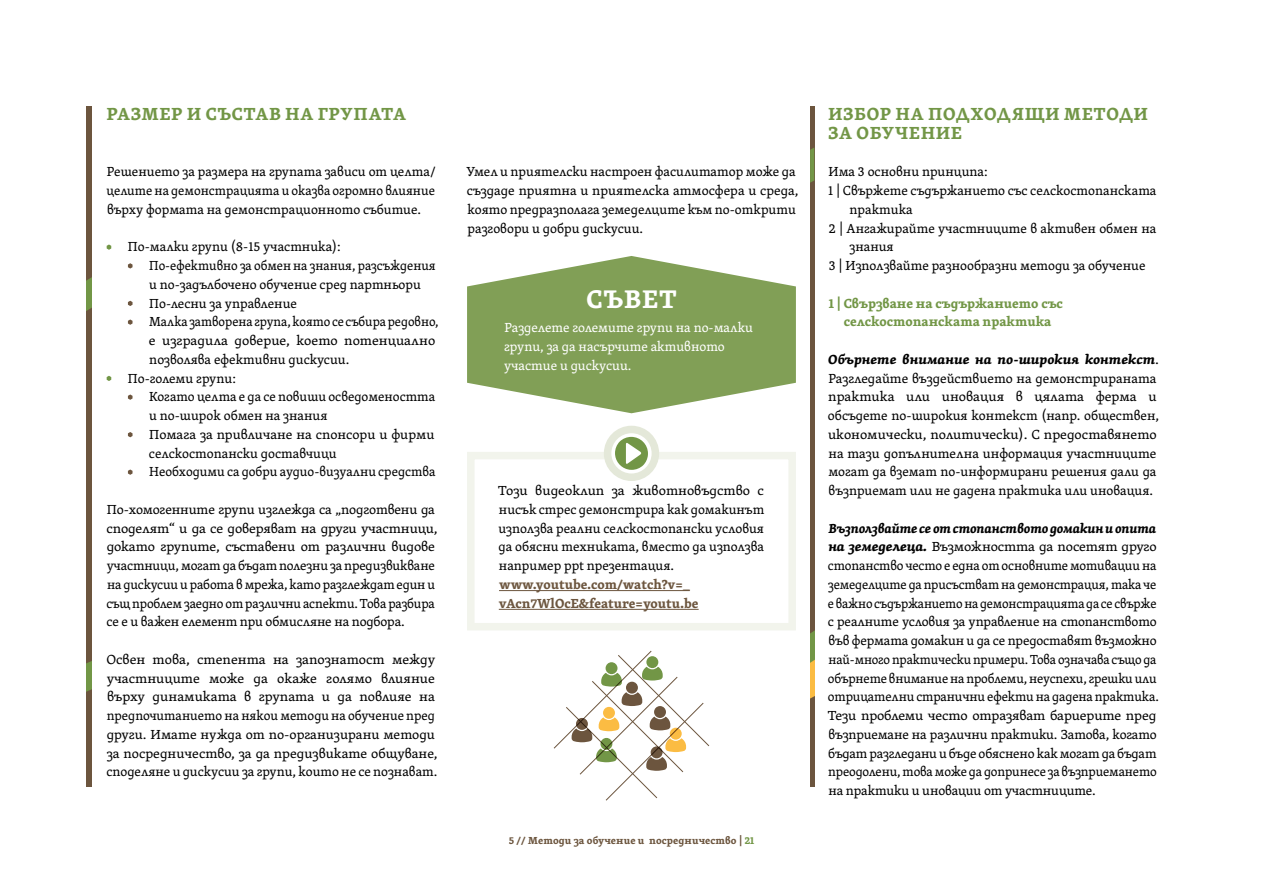
<style>
.page{position:relative;width:1263px;height:893px;background:#fff}
.page>*{position:absolute;margin:0;border:0;box-sizing:border-box;transform-origin:0 0}
.t1{font:700 26.25px "Skolar PE";letter-spacing:.06em;color:#fff}
.t2{font:700 18px/18.8px "Skolar PE";letter-spacing:.06em;color:#729646}
.t3{font:13.5px/18.8px "Skolar PE";color:#000;scale:1.05 1}
.t4{font:13.5px/18.8px "Skolar PE";color:#000}
.t5{font:13.5px/18.8px "Skolar PE";color:#fff}
.t6{font:700 13.5px/18.8px "Skolar PE";color:#729646;text-align:center}
.t7{font:700 13.5px/18.8px "Skolar PE";color:#6c553e}
.t8{font:13.5px "Skolar PE";color:#000;scale:.95 1}
.t9{font:13.5px "Skolar PE";color:#000;scale:.96 1}
.t10{font:700 10.5px "Skolar PE";letter-spacing:.01em;color:#6c553e}
.s1{color:#729646}
.s2{font-weight:700;font-style:italic}
</style>
<div class="page">
<div style="left:467px;top:452px;width:329px;height:178px;border:8px solid #f2f4ec"></div>
<hr style="left:499px;top:590px;width:191px;height:1px;background:#6c553e">
<hr style="left:499px;top:609px;width:200px;height:1px;background:#6c553e">
<svg style="left:608px;top:429px;width:47px;height:48px"></svg>
<div style="left:604px;top:426px;width:55px;height:55px;border:8px solid #e4e8d9;border-radius:50%"></div>
<svg style="left:615px;top:437px;width:33px;height:33px"></svg>
<svg style="left:87px;top:106px;width:4px;height:681px;background:#6c5a3e"></svg>
<svg style="left:107px;top:244px;width:4px;height:6px"></svg>
<svg style="left:128px;top:263px;width:5px;height:6px"></svg>
<svg style="left:128px;top:301px;width:5px;height:5px"></svg>
<svg style="left:128px;top:319px;width:5px;height:6px"></svg>
<svg style="left:107px;top:376px;width:4px;height:5px"></svg>
<svg style="left:128px;top:394px;width:5px;height:6px"></svg>
<svg style="left:128px;top:432px;width:5px;height:5px"></svg>
<svg style="left:128px;top:469px;width:5px;height:6px"></svg>
<svg style="left:467px;top:256px;width:329px;height:157px;fill:#819f56"></svg>
<svg style="left:553px;top:650px;width:157px;height:151px"></svg>
<hr style="left:810px;top:106px;width:4px;height:681px;background:#6c553e">
<svg style="left:810px;top:148px;width:4px;height:35px"></svg>
<svg style="left:810px;top:631px;width:4px;height:68px"></svg>
<h2 class="t2" style="left:107px;top:104px;width:301px">РАЗМЕР И СЪСТАВ НА ГРУПАТА</h2>
<p class="t4" style="left:107px;top:162px;width:331px;text-align:justify">Решението за размера на групата зависи от целта/ целите на демонстрацията и оказва огромно влияние върху формата на демонстрационното събитие.</p>
<p class="t4" style="left:128px;top:237px;width:214px">По-малки групи (8-15 участника):</p>
<p class="t9" style="left:149px;top:255px;width:300px">По-ефективно за обмен на знания, разсъждения</p>
<p class="t4" style="left:149px;top:274px;width:273px">и по-задълбочено обучение сред партньори</p>
<p class="t4" style="left:149px;top:293px;width:149px">По-лесни за управление</p>
<p class="t8" style="left:149px;top:312px;width:306px">Малка затворена група, която се събира редовно,</p>
<p class="t3" style="left:149px;top:331px;width:274px">е изградила доверие, което потенциално</p>
<p class="t4" style="left:149px;top:349px;width:202px">позволява ефективни дискусии.</p>
<p class="t4" style="left:128px;top:368px;width:110px">По-големи групи:</p>
<p class="t4" style="left:149px;top:387px;width:287px">Когато целта е да се повиши осведомеността</p>
<p class="t4" style="left:149px;top:406px;width:180px">и по-широк обмен на знания</p>
<p class="t4" style="left:149px;top:424px;width:287px">Помага за привличане на спонсори и фирми</p>
<p class="t4" style="left:149px;top:443px;width:189px">селскостопански доставчици</p>
<p class="t4" style="left:149px;top:462px;width:288px">Необходими са добри аудио-визуални средства</p>
<p class="t4" style="left:106px;top:499px;width:333px">По-хомогенните групи изглежда са „подготвени да споделят“ и да се доверяват на други участници, докато групите, съставени от различни видове участници, могат да бъдат полезни за предизвикване на дискусии и работа в мрежа, като разглеждат един и същ проблем заедно от различни аспекти. Това разбира се е и важен елемент при обмисляне на подбора.</p>
<p class="t3" style="left:106px;top:649px;width:317px">Освен това, степента на запознатост между участниците може да окаже голямо влияние върху динамиката в групата и да повлияе на предпочитанието на някои методи на обучение пред други. Имате нужда от по-организирани методи за посредничество, за да предизвикате общуване, споделяне и дискусии за групи, които не се познават.</p>
<p class="t4" style="left:466px;top:162px;width:334px">Умел и приятелски настроен фасилитатор може да създаде приятна и приятелска атмосфера и среда, която предразполага земеделците към по-открити разговори и добри дискусии.</p>
<h1 class="t1" style="left:586px;top:278px;width:92px">СЪВЕТ</h1>
<p class="t5" style="left:504px;top:318px;width:250px">Разделете големите групи на по-малки групи, за да насърчите активното участие и дискусии.</p>
<p class="t3" style="left:498px;top:481px;width:255px;text-align:justify">Този видеоклип за животновъдство с нисък стрес демонстрира как домакинът използва реални селскостопански условия да обясни техниката, вместо да използва например ppt презентация.</p>
<p class="t7" style="left:499px;top:574px;width:201px">www.youtube.com/watch?v=_ vAcn7WlOcE&amp;feature=youtu.be</p>
<p class="t10" style="left:509px;top:832px;width:247px">5 // Методи за обучение и посредничество | <span class="s1">21</span></p>
<h2 class="t2" style="left:828px;top:104px;width:321px">ИЗБОР НА ПОДХОДЯЩИ МЕТОДИ<br>ЗА ОБУЧЕНИЕ</h2>
<p class="t4" style="left:828px;top:162px;width:161px">Има 3 основни принципа:</p>
<p class="t4" style="left:828px;top:181px;width:330px">1 | Свържете съдържанието със селскостопанската</p>
<p class="t4" style="left:849px;top:199px;width:65px">практика</p>
<p class="t4" style="left:829px;top:218px;width:329px">2 | Ангажирайте участниците в активен обмен на</p>
<p class="t4" style="left:849px;top:237px;width:46px">знания</p>
<p class="t4" style="left:829px;top:256px;width:318px">3 | Използвайте разнообразни методи за обучение</p>
<p class="t6" style="left:829px;top:293px;width:236px">1 | Свързване на съдържанието със селскостопанската практика</p>
<p class="t3" style="left:828px;top:349px;width:317px"><span class="s2">Обърнете внимание на по-широкия контекст</span>.<br>Разгледайте въздействието на демонстрираната практика или иновация в цялата ферма и обсъдете по-широкия контекст (напр. обществен, икономически, политически). С предоставянето на тази допълнителна информация участниците могат да вземат по-информирани решения дали да възприемат или не дадена практика или иновация.</p>
<p class="t3" style="left:828px;top:518px;width:317px"><span class="s2">Възползвайте се отстопанството домакиниопита на земеделеца.</span> Възможността да посетят друго стопанство често е една от основните мотивации на земеделците да присъстват на демонстрация, така че е важно съдържанието на демонстрацията да се свърже с реалните условия за управление на стопанството във фермата домакин и да се предоставят възможно най-много практически примери. Това означава също да обърнете внимание на проблеми, неуспехи, грешки или отрицателни странични ефекти на дадена практика.<br>Тези проблеми често отразяват бариерите пред възприемане на различни практики. Затова, когато бъдат разгледани и бъде обяснено как могат да бъдат преодолени, това може да допринесе за възприемането на практики и иновации от участниците.</p>
</div>
